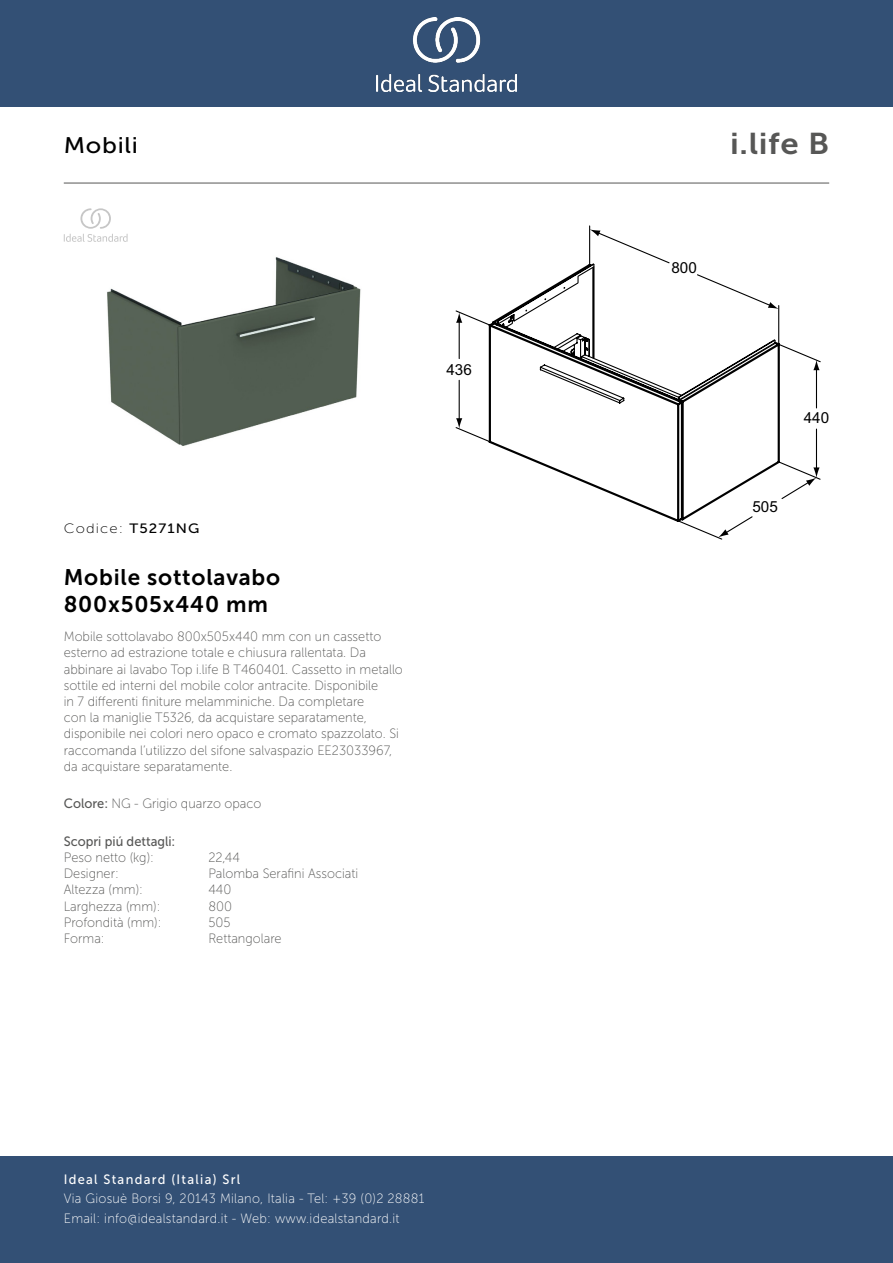
<style>
.page{position:relative;width:893px;height:1263px;background:#fff}
.page>*{position:absolute;margin:0;border:0;box-sizing:border-box;transform-origin:0 0}
._001_Produkttyp{font:30px "Museo Sans 700";color:#575756;scale:1.1 1}
.Article_Name{font:22.5px/27px "Museo Sans 700";letter-spacing:.035em;color:#000}
.t1{font:22.5px "Museo Sans 500";letter-spacing:.03em;color:#000;scale:1.1 1}
.t2{font:15.3px "Arial";color:#000}
.Marketing_Descriptio{font:13.5px/16.2px "Museo Sans 100";color:#575756;scale:.95 1}
.t3{font:13.5px/19.5px "Museo Sans 100";letter-spacing:.02em;color:#fff;scale:.95 1}
.Designer{font:13.5px "Museo Sans 100";color:#575756;scale:.95 1}
.Colour{font:13.5px "Museo Sans 100";color:#575756;scale:.95 1}
.t4{font:13.5px "Museo Sans 500";letter-spacing:.1em;color:#fff;scale:.95 1}
.Net_Weight__kg{font:13.5px "Museo Sans 100";color:#575756;scale:.95 1}
.t5{font:13.5px "Museo Sans 500";color:#575756;scale:.95 1}
.Depth__mm{font:13.5px "Museo Sans 100";color:#575756;scale:.95 1}
.Shape{font:13.5px "Museo Sans 100";color:#575756;scale:.95 1}
.Width__mm{font:13.5px "Museo Sans 100";color:#575756;scale:.95 1}
.Height__mm{font:13.5px "Museo Sans 100";color:#575756;scale:.95 1}
.t6{font:13.5px "Museo Sans 100";letter-spacing:.075em;color:#000;scale:1.1 1}
.s1{font-family:"Museo Sans 500"}
</style>
<div class="page">
<div style="left:0;top:1157px;width:893px;height:106px;background:#335075"></div>
<div style="left:0;top:0;width:893px;height:107px;background:#335075"></div>
<img style="left:376px;top:18px;width:141px;height:73px">
<hr style="left:64px;top:183px;width:765px;height:1px;background:#575756">
<img style="left:107px;top:257px;width:254px;height:189px">
<svg style="left:589px;top:225px;width:215px;height:315px"></svg>
<svg style="left:455px;top:229px;width:366px;height:257px"></svg>
<svg style="left:64px;top:208px;width:64px;height:34px"></svg>
<p class="t1" style="left:64px;top:133px;width:69px">Mobili</p>
<p class="_001_Produkttyp" style="left:730px;top:127px;width:92px">i.life B</p>
<p class="t2" style="left:446px;top:359px;width:27px">436</p>
<p class="t6" style="left:64px;top:521px;width:125px">Codice: <span class="s1">T5271NG</span></p>
<p class="Article_Name" style="left:64px;top:564px;width:218px">Mobile sottolavabo<br>800x505x440 mm</p>
<p class="Marketing_Descriptio" style="left:64px;top:629px;width:358px">Mobile sottolavabo 800x505x440 mm con un cassetto esterno ad estrazione totale e chiusura rallentata. Da abbinare ai lavabo Top i.life B T460401. Cassetto in metallo sottile ed interni del mobile color antracite. Disponibile<br>in 7 differenti finiture melamminiche. Da completare<br>con la maniglie T5326, da acquistare separatamente, disponibile nei colori nero opaco e cromato spazzolato. Si raccomanda l’utilizzo del sifone salvaspazio EE23033967, da acquistare separatamente.</p>
<p class="Colour" style="left:64px;top:796px;width:210px"><span class="s1">Colore:</span> NG - Grigio quarzo opaco</p>
<p class="t5" style="left:64px;top:834px;width:119px">Scopri piú dettagli:</p>
<p class="Net_Weight__kg" style="left:64px;top:850px;width:96px">Peso netto (kg):</p>
<p class="Net_Weight__kg" style="left:208px;top:850px;width:35px">22,44</p>
<p class="Designer" style="left:64px;top:866px;width:59px">Designer:</p>
<p class="Designer" style="left:208px;top:866px;width:159px">Palomba Serafini Associati</p>
<p class="Height__mm" style="left:64px;top:882px;width:85px">Altezza (mm):</p>
<p class="Height__mm" style="left:208px;top:882px;width:26px">440</p>
<p class="Width__mm" style="left:64px;top:899px;width:103px">Larghezza (mm):</p>
<p class="Width__mm" style="left:208px;top:899px;width:26px">800</p>
<p class="Depth__mm" style="left:64px;top:915px;width:104px">Profondità (mm):</p>
<p class="Depth__mm" style="left:208px;top:915px;width:25px">505</p>
<p class="Shape" style="left:64px;top:931px;width:45px">Forma:</p>
<p class="Shape" style="left:208px;top:931px;width:79px">Rettangolare</p>
<p class="t4" style="left:64px;top:1172px;width:187px">Ideal Standard (Italia) Srl</p>
<p class="t3" style="left:64px;top:1189px;width:381px">Via Giosuè Borsi 9, 20143 Milano, Italia - Tel: +39 (0)2 28881<br>Email: info@idealstandard.it - Web: www.idealstandard.it</p>
<p class="t2" style="left:671px;top:258px;width:27px">800</p>
<p class="t2" style="left:804px;top:407px;width:27px">440</p>
<p class="t2" style="left:752px;top:496px;width:27px">505</p>
</div>
